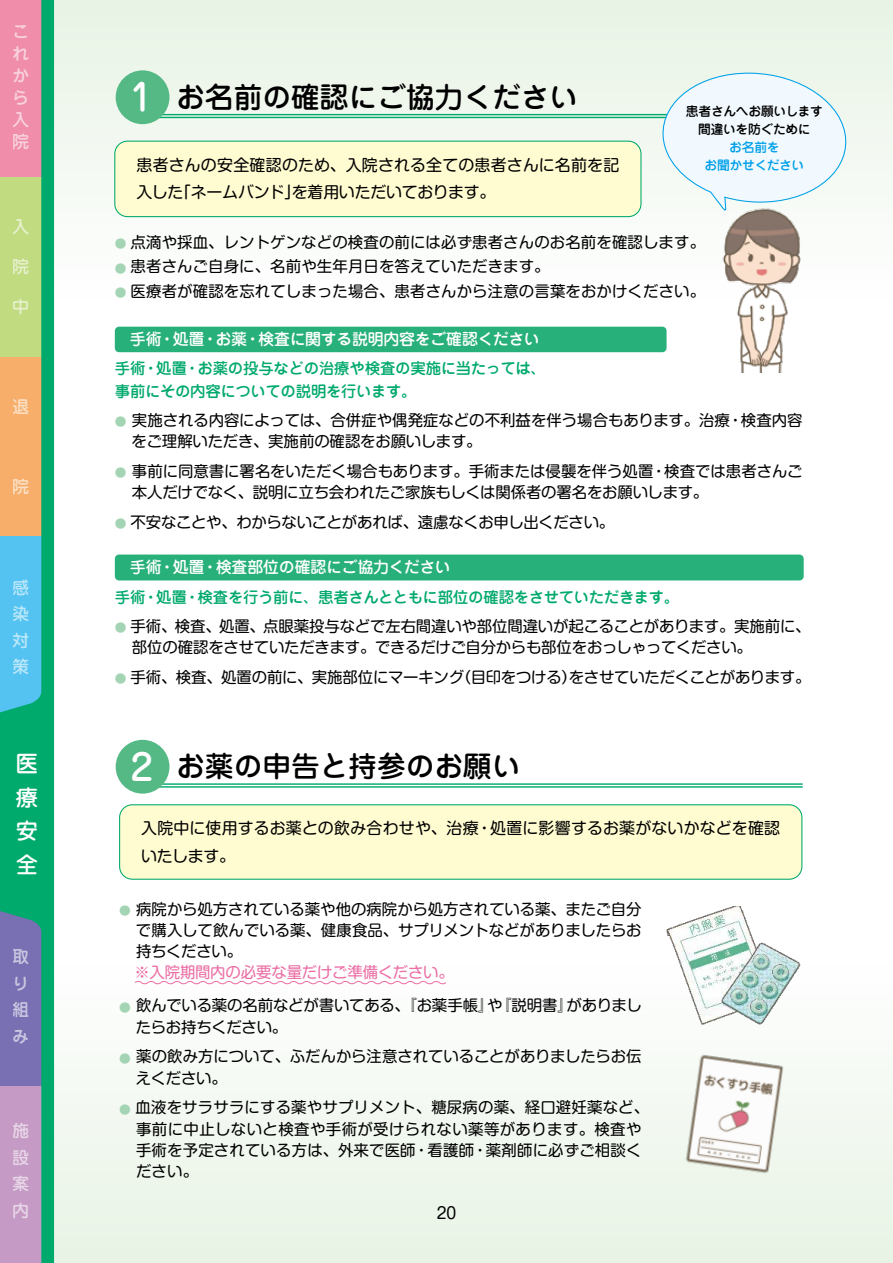
<style>
.page{position:relative;width:893px;height:1263px;background:#fff}
.page>*{position:absolute;margin:0;border:0;box-sizing:border-box;transform-origin:0 0}
.t1{font:500 36.3px "Jun 34 Pro";color:#fff}
.t2{font:500 28.65px "Jun 34 Pro";color:#000}
.t3{font:500 22.35px/33.5px "Jun 34 Pro";color:#fff;text-align:justify}
.t4{font:500 16.95px/26.5px "Jun 34 Pro";color:#fff;text-align:justify}
.t5{font:15.9px/27.6px "Shin M Go Pro";letter-spacing:.01em;color:#000}
.t6{font:500 15.9px "Jun 34 Pro";letter-spacing:-.015em;color:#fff}
.t7{font:15.45px/21.3px "Shin M Go Pro";letter-spacing:-.005em;color:#000}
.t8{font:500 15.45px/22.4px "Jun 34 Pro";letter-spacing:-.02em;color:#00a96c}
.t9{font:15.45px "Shin M Go Pro";letter-spacing:-.01em;color:#eb6ea5}
.t10{font:500 12.75px/18.1px "Jun 34 Pro";letter-spacing:-.025em;color:#000;text-align:center}
.t11{font:500 12.75px/18.1px "Jun 34 Pro";letter-spacing:-.02em;color:#00a0e9;text-align:center}
.s1{font-size:11.7px;color:#a3d4b4}
</style>
<div class="page">
<div style="left:0;top:0;width:893px;height:300px;background:linear-gradient(to bottom,#e6f2e4,#fdfefe)"></div>
<svg style="left:54px;top:963px;width:839px;height:300px;fill:#f2f8f1"></svg>
<hr style="left:148px;top:114px;width:688px;height:1px;background:#00a96c">
<hr style="left:148px;top:117px;width:688px;height:1px;background:#00a96c">
<hr style="left:148px;top:783px;width:655px;height:2px;background:#00a96c">
<hr style="left:148px;top:786px;width:655px;height:2px;background:#00a96c">
<svg style="left:134px;top:980px;width:313px;height:5px"></svg>
<div style="left:115px;top:327px;width:552px;height:25px;background:#27b079;border-radius:4px"></div>
<div style="left:115px;top:554px;width:689px;height:26px;background:#27b079;border-radius:4px"></div>
<img style="left:662px;top:907px;width:146px;height:125px">
<img style="left:682px;top:1049px;width:106px;height:129px">
<div style="left:120px;top:805px;width:682px;height:74px;background:#fffcd1;border-radius:13px"></div>
<div style="left:119px;top:804px;width:683px;height:76px;border:1px solid #00a96c;border-radius:13px"></div>
<div style="left:115px;top:141px;width:526px;height:76px;background:#fffcd1;border-radius:13px"></div>
<div style="left:114px;top:141px;width:527px;height:76px;border:1px solid #00a96c;border-radius:13px"></div>
<svg style="left:661px;top:71px;width:187px;height:141px"></svg>
<img style="left:713px;top:201px;width:113px;height:171px">
<div style="left:116px;top:70px;width:53px;height:54px;background:#55b986;border-radius:50%"></div>
<div style="left:116px;top:740px;width:53px;height:54px;background:#55b986;border-radius:50%"></div>
<svg style="left:0;top:0;width:54px;height:1263px;background:#75a793"></svg>
<svg style="left:14px;top:764px;width:15px;height:15px"></svg>
<svg style="left:13px;top:790px;width:16px;height:16px"></svg>
<svg style="left:14px;top:817px;width:15px;height:16px"></svg>
<svg style="left:13px;top:843px;width:16px;height:16px"></svg>
<p class="t4" style="left:13px;top:18px;width:18px;line-height:22px">これから入院</p>
<p class="t4" style="left:13px;top:212px;width:18px">入</p>
<p class="t4" style="left:13px;top:252px;width:18px">院</p>
<p class="t4" style="left:13px;top:292px;width:17px">中</p>
<p class="t4" style="left:13px;top:392px;width:18px">退</p>
<p class="t4" style="left:13px;top:472px;width:18px">院</p>
<p class="t4" style="left:13px;top:572px;width:18px">感染対策</p>
<h3 class="t3" style="left:16px;top:745px;width:23px">医療安全</h3>
<p class="t4" style="left:13px;top:941px;width:18px;text-align:left">取り組み</p>
<p class="t4" style="left:13px;top:1115px;width:18px">施設案内</p>
<h1 class="t1" style="left:130px;top:69px;width:24px">1</h1>
<h2 class="t2" style="left:148px;top:74px;width:690px">　お名前の確認にご協力ください　　　　　　　　　</h2>
<p class="t10" style="left:686px;top:101px;width:139px">患者さんへお願いします間違いを防ぐために</p>
<p class="t11" style="left:705px;top:137px;width:101px">お名前を<br>お聞かせください</p>
<p class="t5" style="left:136px;top:149px;width:484px">患者さんの安全確認のため、入院される全ての患者さんに名前を記入した「ネームバンド」を着用いただいております。</p>
<p class="t7" style="left:115px;top:229px;width:592px"><span class="s1">●</span> 点滴や採血、レントゲンなどの検査の前には必ず患者さんのお名前を確認します。</p>
<p class="t7" style="left:115px;top:254px;width:436px"><span class="s1">●</span> 患者さんご自身に、名前や生年月日を答えていただきます。</p>
<p class="t7" style="left:115px;top:278px;width:592px"><span class="s1">●</span> 医療者が確認を忘れてしまった場合、患者さんから注意の言葉をおかけください。</p>
<p class="t6" style="left:130px;top:326px;width:411px">手術・処置・お薬・検査に関する説明内容をご確認ください</p>
<p class="t8" style="left:115px;top:356px;width:433px">手術・処置・お薬の投与などの治療や検査の実施に当たっては、事前にその内容についての説明を行います。</p>
<p class="t7" style="left:132px;top:407px;width:672px;text-indent:-17px"><span class="s1">●</span> 実施される内容によっては、合併症や偶発症などの不利益を伴う場合もあります。治療・検査内容をご理解いただき、実施前の確認をお願いします。</p>
<p class="t7" style="left:132px;top:458px;width:672px;text-indent:-17px"><span class="s1">●</span> 事前に同意書に署名をいただく場合もあります。手術または侵襲を伴う処置・検査では患者さんご本人だけでなく、説明に立ち会われたご家族もしくは関係者の署名をお願いします。</p>
<p class="t7" style="left:115px;top:509px;width:501px"><span class="s1">●</span> 不安なことや、わからないことがあれば、遠慮なくお申し出ください。</p>
<p class="t6" style="left:130px;top:554px;width:322px">手術・処置・検査部位の確認にご協力ください</p>
<p class="t8" style="left:115px;top:585px;width:566px">手術・処置・検査を行う前に、患者さんとともに部位の確認をさせていただきます。</p>
<p class="t7" style="left:132px;top:613px;width:680px;text-indent:-17px"><span class="s1">●</span> 手術、検査、処置、点眼薬投与などで左右間違いや部位間違いが起こることがあります。実施前に、部位の確認をさせていただきます。できるだけご自分からも部位をおっしゃってください。</p>
<p class="t7" style="left:115px;top:664px;width:697px"><span class="s1">●</span> 手術、検査、処置の前に、実施部位にマーキング（目印をつける）をさせていただくことがあります。</p>
<h1 class="t1" style="left:130px;top:738px;width:24px">2</h1>
<h2 class="t2" style="left:148px;top:743px;width:375px">　お薬の申告と持参のお願い</h2>
<p class="t5" style="left:141px;top:812px;width:640px">入院中に使用するお薬との飲み合わせや、治療・処置に影響するお薬がないかなどを確認いたします。</p>
<p class="t7" style="left:136px;top:896px;width:507px;text-align:justify;text-indent:-17px"><span class="s1">●</span> 病院から処方されている薬や他の病院から処方されている薬、またご自分で購入して飲んでいる薬、健康食品、サプリメントなどがありましたらお持ちください。</p>
<p class="t9" style="left:134px;top:960px;width:321px">※入院期間内の必要な量だけご準備ください。</p>
<p class="t7" style="left:136px;top:993px;width:507px;text-indent:-17px"><span class="s1">●</span> 飲んでいる薬の名前などが書いてある、『お薬手帳』や『説明書』がありましたらお持ちください。</p>
<p class="t7" style="left:136px;top:1044px;width:507px;text-indent:-17px"><span class="s1">●</span> 薬の飲み方について、ふだんから注意されていることがありましたらお伝えください。</p>
<p class="t7" style="left:136px;top:1095px;width:515px;text-indent:-17px"><span class="s1">●</span> 血液をサラサラにする薬やサプリメント、糖尿病の薬、経口避妊薬など、事前に中止しないと検査や手術が受けられない薬等があります。検査や手術を予定されている方は、外来で医師・看護師・薬剤師に必ずご相談ください。</p>
<p class="t5" style="left:437px;top:1197px;width:21px">20</p>
</div>
